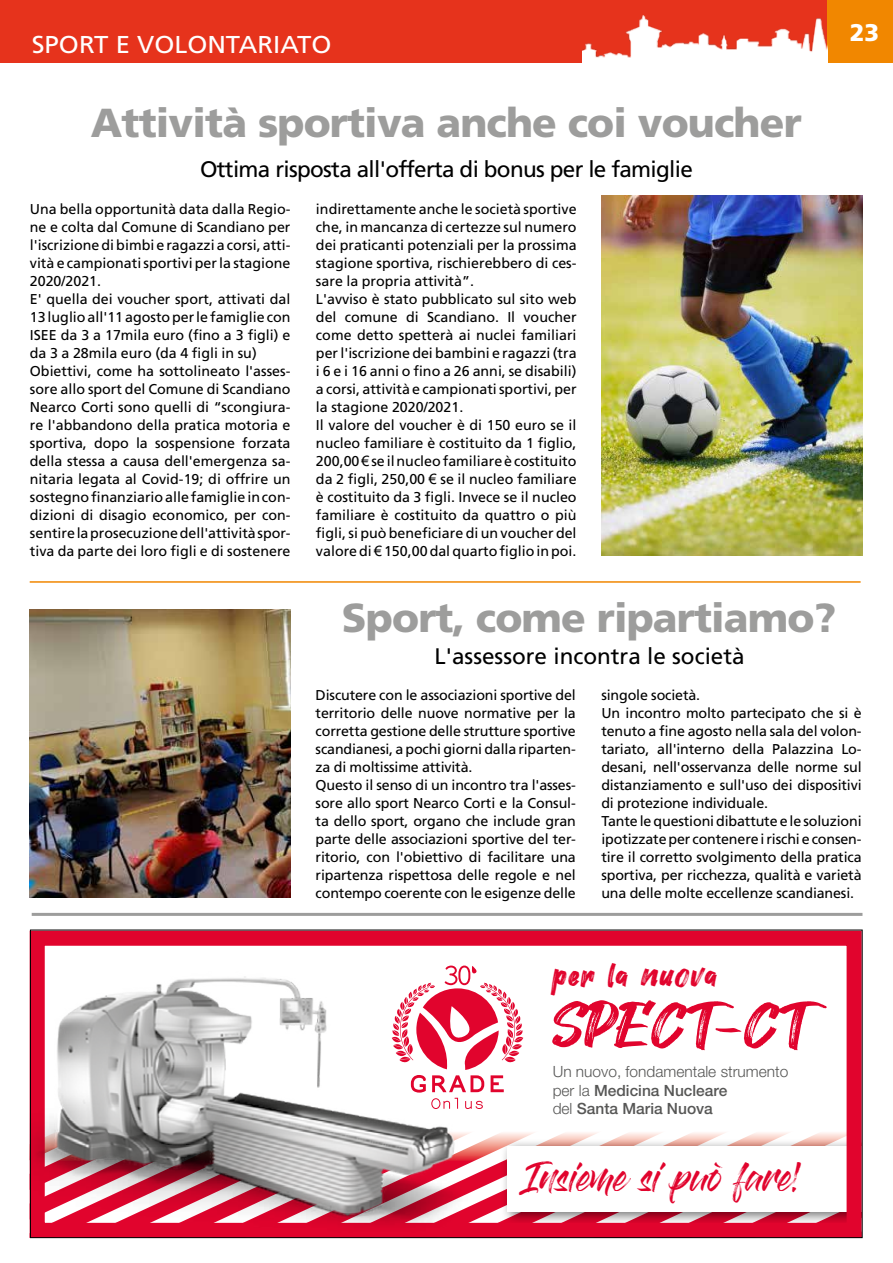
<style>
.page{position:relative;width:893px;height:1263px;background:#fff}
.page>*{position:absolute;margin:0;border:0;box-sizing:border-box;transform-origin:0 0}
.t1{font:62.85px "Hey August";color:#e1042d}
.t2{font:900 40.5px "Frutiger";letter-spacing:-.02em;color:#9d9d9c}
.t3{font:36.6px "Hey August";letter-spacing:.03em;color:#e1042d}
.t4{font:29.25px "Gloss And Bloom";letter-spacing:-.03em;color:#e1042d}
.t5{font:24.45px "Frutiger";color:#fff;scale:1.06 1}
.t6{font:900 24px "Frutiger";color:#fff}
.t7{font:22.5px "Frutiger";letter-spacing:-.03em;color:#000}
.t8{font:22.5px "Frutiger";color:#000}
.t9{font:300 15.45px/18.6px "Helvetica Neue";color:#575756}
.t10{font:14.25px/18px "Frutiger";color:#000}
.s1{font-family:"Arial"}
.s2{font-weight:500}
</style>
<div class="page">
<svg style="left:529px;top:1132px;width:317px;height:7px"></svg>
<div style="left:501px;top:1139px;width:361px;height:87px;background:#000;opacity:.55"></div>
<div style="left:508px;top:1146px;width:354px;height:65px;background:#fff"></div>
<div style="left:30px;top:931px;width:832px;height:307px;border:15px solid #e1042d"></div>
<img style="left:32px;top:945px;width:497px;height:291px">
<svg style="left:431px;top:1098px;width:27px;height:11px"></svg>
<svg style="left:465px;top:1101px;width:18px;height:8px"></svg>
<svg style="left:392px;top:965px;width:131px;height:127px"></svg>
<div style="left:0;top:0;width:893px;height:63px;background:#e6331c"></div>
<div style="left:827px;top:0;width:66px;height:63px;background:#f18700"></div>
<img style="left:583px;top:16px;width:244px;height:47px">
<hr style="left:30px;top:581px;width:831px;height:2px;background:#f18700">
<hr style="left:32px;top:913px;width:830px;height:3px;background:#9d9d9c">
<img style="left:601px;top:196px;width:261px;height:360px">
<img style="left:30px;top:610px;width:260px;height:288px">
<h3 class="t5" style="left:32px;top:30px;width:284px">SPORT E VOLONTARIATO</h3>
<h3 class="t6" style="left:850px;top:19px;width:31px">23</h3>
<h2 class="t2" style="left:91px;top:99px;width:712px">Attività sportiva anche coi voucher</h2>
<h3 class="t7" style="left:200px;top:156px;width:494px">Ottima risposta all'offerta di bonus per le famiglie</h3>
<p class="t10" style="left:30px;top:200px;width:262px">Una bella opportunità data dalla Regio&shy;ne e colta dal Comune di Scandiano per l'iscrizione di bimbi e ragazzi a corsi, atti&shy;vità e campionati sportivi per la stagione 2020/2021.<br>E' quella dei voucher sport, attivati dal 13 luglio all'11 agosto per le famiglie con ISEE da 3 a 17mila euro (fino a 3 figli) e da 3 a 28mila euro (da 4 figli in su)<br>Obiettivi, come ha sottolineato l'asses&shy;sore allo sport del Comune di Scandiano Nearco Corti sono quelli di “scongiura&shy;re l'abbandono della pratica motoria e sportiva, dopo la sospensione forzata della stessa a causa dell'emergenza sa&shy;nitaria legata al Covid-19; di offrire un sostegno finanziario alle famiglie in con&shy;dizioni di disagio economico, per con&shy;sentire la prosecuzione dell'attività spor&shy;tiva da parte dei loro figli e di sostenere</p>
<p class="t10" style="left:316px;top:200px;width:262px">indirettamente anche le società sportive che, in mancanza di certezze sul numero dei praticanti potenziali per la prossima stagione sportiva, rischierebbero di ces&shy;sare la propria attività”.<br>L'avviso è stato pubblicato sul sito web del comune di Scandiano. Il voucher come detto spetterà ai nuclei familiari per l'iscrizione dei bambini e ragazzi (tra i 6 e i 16 anni o fino a 26 anni, se disabili) a corsi, attività e campionati sportivi, per la stagione 2020/2021.<br>Il valore del voucher è di 150 euro se il nucleo familiare è costituito da 1 figlio, 200,00 <span class="s1">€</span> se il nucleo familiare è costituito da 2 figli, 250,00 <span class="s1">€</span> se il nucleo familiare è costituito da 3 figli. Invece se il nucleo familiare è costituito da quattro o più figli, si può beneficiare di un voucher del valore di <span class="s1">€</span> 150,00 dal quarto figlio in poi.</p>
<h2 class="t2" style="left:342px;top:593px;width:496px">Sport, come ripartiamo?</h2>
<h3 class="t8" style="left:435px;top:643px;width:312px">L'assessore incontra le società</h3>
<p class="t10" style="left:316px;top:686px;width:262px">Discutere con le associazioni sportive del territorio delle nuove normative per la corretta gestione delle strutture sportive scandianesi, a pochi giorni dalla riparten&shy;za di moltissime attività.<br>Questo il senso di un incontro tra l'asses&shy;sore allo sport Nearco Corti e la Consul&shy;ta dello sport, organo che include gran parte delle associazioni sportive del ter&shy;ritorio, con l'obiettivo di facilitare una ripartenza rispettosa delle regole e nel contempo coerente con le esigenze delle</p>
<p class="t10" style="left:601px;top:686px;width:262px">singole società.<br>Un incontro molto partecipato che si è tenuto a fine agosto nella sala del volon&shy;tariato, all'interno della Palazzina Lo&shy;desani, nell'osservanza delle norme sul distanziamento e sull'uso dei dispositivi di protezione individuale.<br>Tante le questioni dibattute e le soluzioni ipotizzate per contenere i rischi e consen&shy;tire il corretto svolgimento della pratica sportiva, per ricchezza, qualità e varietà una delle molte eccellenze scandianesi.</p>
<h3 class="t3" style="left:553px;top:955px;width:166px">per la nuova</h3>
<h1 class="t1" style="left:553px;top:992px;width:256px">SPECT-CT</h1>
<p class="t9" style="left:553px;top:1062px;width:237px">Un nuovo, fondamentale strumento per la <span class="s2">Medicina Nucleare<br></span>del <span class="s2">Santa Maria Nuova</span></p>
<h3 class="t4" style="left:527px;top:1164px;width:277px">Insieme si può fare!</h3>
</div>
